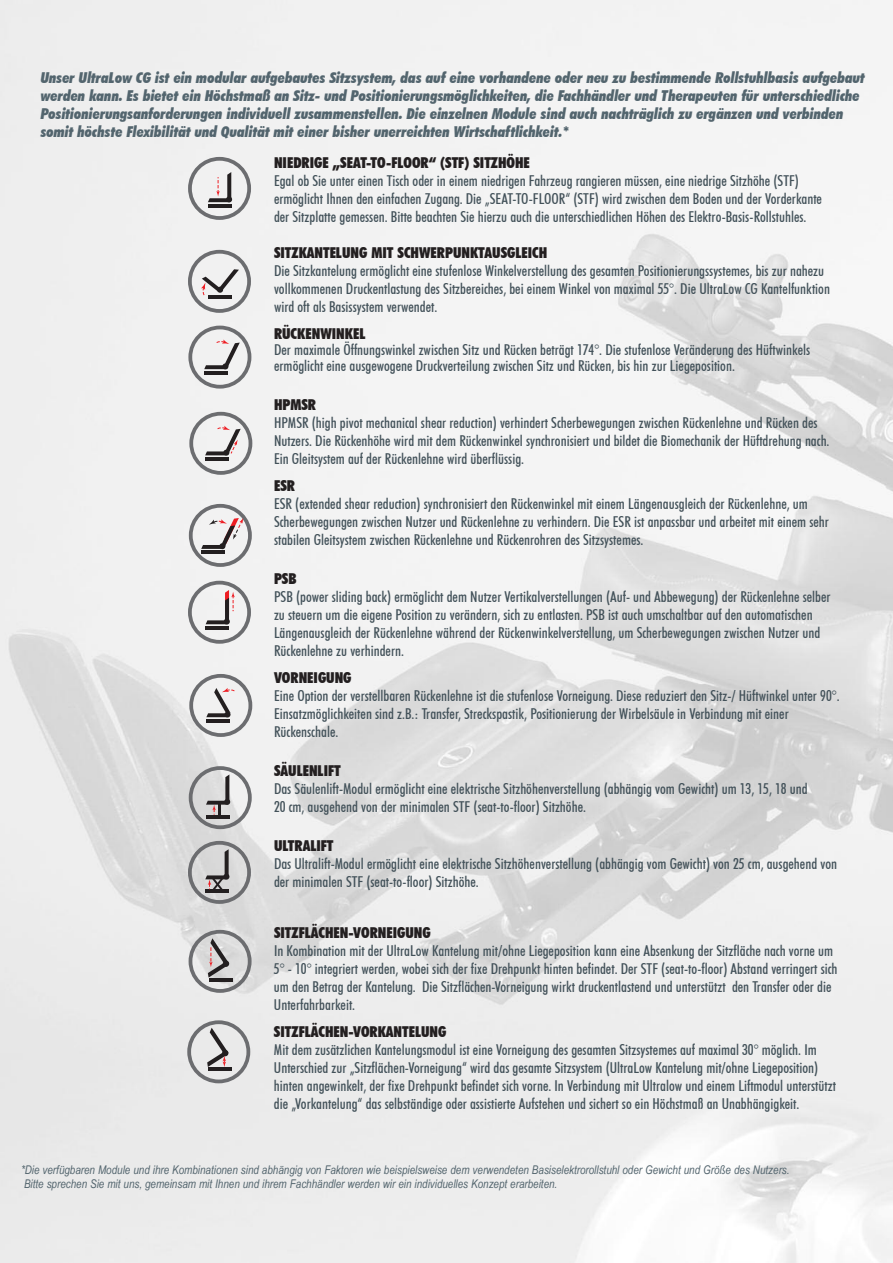
<style>
.page{position:relative;width:893px;height:1263px;background:#fff}
.page>*{position:absolute;margin:0;border:0;box-sizing:border-box;transform-origin:0 0}
.t1{font:500 condensed 15px/18px "Futura BT";color:#425159}
.t2{font:italic 900 condensed 15px/18px "Futura BT";color:#53656e}
.t3{font:900 condensed 15px "Futura BT";color:#231f20}
.t4{font:italic 12px/14.4px "Arial Narrow";color:#53656e}
</style>
<div class="page">
<svg style="left:189px;top:930px;width:63px;height:63px;background:#bcbbbc"></svg>
<svg style="left:187px;top:1020px;width:63px;height:63px;background:#c4c3c4"></svg>
<svg style="left:189px;top:766px;width:63px;height:63px"></svg>
<svg style="left:188px;top:841px;width:63px;height:63px;background:#b7b6b7"></svg>
<svg style="left:189px;top:504px;width:63px;height:63px"></svg>
<svg style="left:189px;top:412px;width:63px;height:63px"></svg>
<svg style="left:188px;top:157px;width:63px;height:63px"></svg>
<svg style="left:188px;top:581px;width:63px;height:63px"></svg>
<svg style="left:189px;top:674px;width:63px;height:63px"></svg>
<svg style="left:188px;top:326px;width:63px;height:63px"></svg>
<svg style="left:188px;top:250px;width:63px;height:63px"></svg>
<p class="t2" style="left:41px;top:69px;width:826px">Unser UltraLow CG ist ein modular aufgebautes Sitzsystem, das auf eine vorhandene oder neu zu bestimmende Rollstuhlbasis aufgebaut werden kann. Es bietet ein Höchstmaß an Sitz- und Positionierungsmöglichkeiten, die Fachhändler und Therapeuten für unterschiedliche Positionierungsanforderungen individuell zusammenstellen. Die einzelnen Module sind auch nachträglich zu ergänzen und verbinden somit höchste Flexibilität und Qualität mit einer bisher unerreichten Wirtschaftlichkeit.*</p>
<p class="t3" style="left:274px;top:154px;width:257px">NIEDRIGE „SEAT-TO-FLOOR“ (STF) SITZHÖHE</p>
<p class="t1" style="left:274px;top:172px;width:550px">Egal ob Sie unter einen Tisch oder in einem niedrigen Fahrzeug rangieren müssen, eine niedrige Sitzhöhe (STF) ermöglicht Ihnen den einfachen Zugang. Die „SEAT-TO-FLOOR“ (STF) wird zwischen dem Boden und der Vorderkante der Sitzplatte gemessen. Bitte beachten Sie hierzu auch die unterschiedlichen Höhen des Elektro-Basis-Rollstuhles.</p>
<p class="t3" style="left:274px;top:244px;width:275px">SITZKANTELUNG MIT SCHWERPUNKTAUSGLEICH</p>
<p class="t1" style="left:274px;top:262px;width:557px">Die Sitzkantelung ermöglicht eine stufenlose Winkelverstellung des gesamten Positionierungssystemes, bis zur nahezu vollkommenen Druckentlastung des Sitzbereiches, bei einem Winkel von maximal 55°. Die UltraLow CG Kantelfunktion wird oft als Basissystem verwendet.</p>
<p class="t3" style="left:274px;top:325px;width:93px">RÜCKENWINKEL</p>
<p class="t1" style="left:274px;top:342px;width:538px;line-height:15.8px">Der maximale Öffnungswinkel zwischen Sitz und Rücken beträgt 174°. Die stufenlose Veränderung des Hüftwinkels ermöglicht eine ausgewogene Druckverteilung zwischen Sitz und Rücken, bis hin zur Liegeposition.</p>
<p class="t3" style="left:274px;top:395px;width:44px">HPMSR</p>
<p class="t1" style="left:274px;top:413px;width:557px">HPMSR (high pivot mechanical shear reduction) verhindert Scherbewegungen zwischen Rückenlehne und Rücken des<br>Nutzers. Die Rückenhöhe wird mit dem Rückenwinkel synchronisiert und bildet die Biomechanik der Hüftdrehung nach.<br>Ein Gleitsystem auf der Rückenlehne wird überflüssig.</p>
<p class="t3" style="left:274px;top:476px;width:23px">ESR</p>
<p class="t1" style="left:274px;top:494px;width:556px">ESR (extended shear reduction) synchronisiert den Rückenwinkel mit einem Längenausgleich der Rückenlehne, um<br>Scherbewegungen zwischen Nutzer und Rückenlehne zu verhindern. Die ESR ist anpassbar und arbeitet mit einem sehr stabilen Gleitsystem zwischen Rückenlehne und Rückenrohren des Sitzsystemes.</p>
<p class="t3" style="left:274px;top:569px;width:24px">PSB</p>
<p class="t1" style="left:274px;top:587px;width:558px">PSB (power sliding back) ermöglicht dem Nutzer Vertikalverstellungen (Auf- und Abbewegung) der Rückenlehne selber zu steuern um die eigene Position zu verändern, sich zu entlasten. PSB ist auch umschaltbar auf den automatischen Längenausgleich der Rückenlehne während der Rückenwinkelverstellung, um Scherbewegungen zwischen Nutzer und Rückenlehne zu verhindern.</p>
<p class="t3" style="left:274px;top:668px;width:79px">VORNEIGUNG</p>
<p class="t1" style="left:274px;top:686px;width:567px">Eine Option der verstellbaren Rückenlehne ist die stufenlose Vorneigung. Diese reduziert den Sitz-/ Hüftwinkel unter 90°.<br>Einsatzmöglichkeiten sind z.B.: Transfer, Streckspastik, Positionierung der Wirbelsäule in Verbindung mit einer<br>Rückenschale.</p>
<p class="t3" style="left:274px;top:761px;width:68px">SÄULENLIFT</p>
<p class="t1" style="left:274px;top:779px;width:535px">Das Säulenlift-Modul ermöglicht eine elektrische Sitzhöhenverstellung (abhängig vom Gewicht) um 13, 15, 18 und<br>20 cm, ausgehend von der minimalen STF (seat-to-floor) Sitzhöhe.</p>
<p class="t3" style="left:274px;top:836px;width:61px">ULTRALIFT</p>
<p class="t1" style="left:274px;top:854px;width:565px">Das Ultralift-Modul ermöglicht eine elektrische Sitzhöhenverstellung (abhängig vom Gewicht) von 25 cm, ausgehend von der minimalen STF (seat-to-floor) Sitzhöhe.</p>
<p class="t3" style="left:274px;top:923px;width:158px">SITZFLÄCHEN-VORNEIGUNG</p>
<p class="t1" style="left:274px;top:941px;width:565px">In Kombination mit der UltraLow Kantelung mit/ohne Liegeposition kann eine Absenkung der Sitzfläche nach vorne um 5° - 10° integriert werden, wobei sich der fixe Drehpunkt hinten befindet. Der STF (seat-to-floor) Abstand verringert sich um den Betrag der Kantelung. Die Sitzflächen-Vorneigung wirkt druckentlastend und unterstützt den Transfer oder die Unterfahrbarkeit.</p>
<p class="t3" style="left:274px;top:1022px;width:174px">SITZFLÄCHEN-VORKANTELUNG</p>
<p class="t1" style="left:274px;top:1040px;width:564px">Mit dem zusätzlichen Kantelungsmodul ist eine Vorneigung des gesamten Sitzsystemes auf maximal 30° möglich. Im Unterschied zur „Sitzflächen-Vorneigung“ wird das gesamte Sitzsystem (UltraLow Kantelung mit/ohne Liegeposition) hinten angewinkelt, der fixe Drehpunkt befindet sich vorne. In Verbindung mit Ultralow und einem Liftmodul unterstützt die „Vorkantelung“ das selbständige oder assistierte Aufstehen und sichert so ein Höchstmaß an Unabhängigkeit.</p>
<p class="t4" style="left:21px;top:1162px;width:770px">*Die verfügbaren Module und ihre Kombinationen sind abhängig von Faktoren wie beispielsweise dem verwendeten Basiselektrorollstuhl oder Gewicht und Größe des Nutzers.<br>Bitte sprechen Sie mit uns, gemeinsam mit Ihnen und ihrem Fachhändler werden wir ein individuelles Konzept erarbeiten.</p>
</div>
